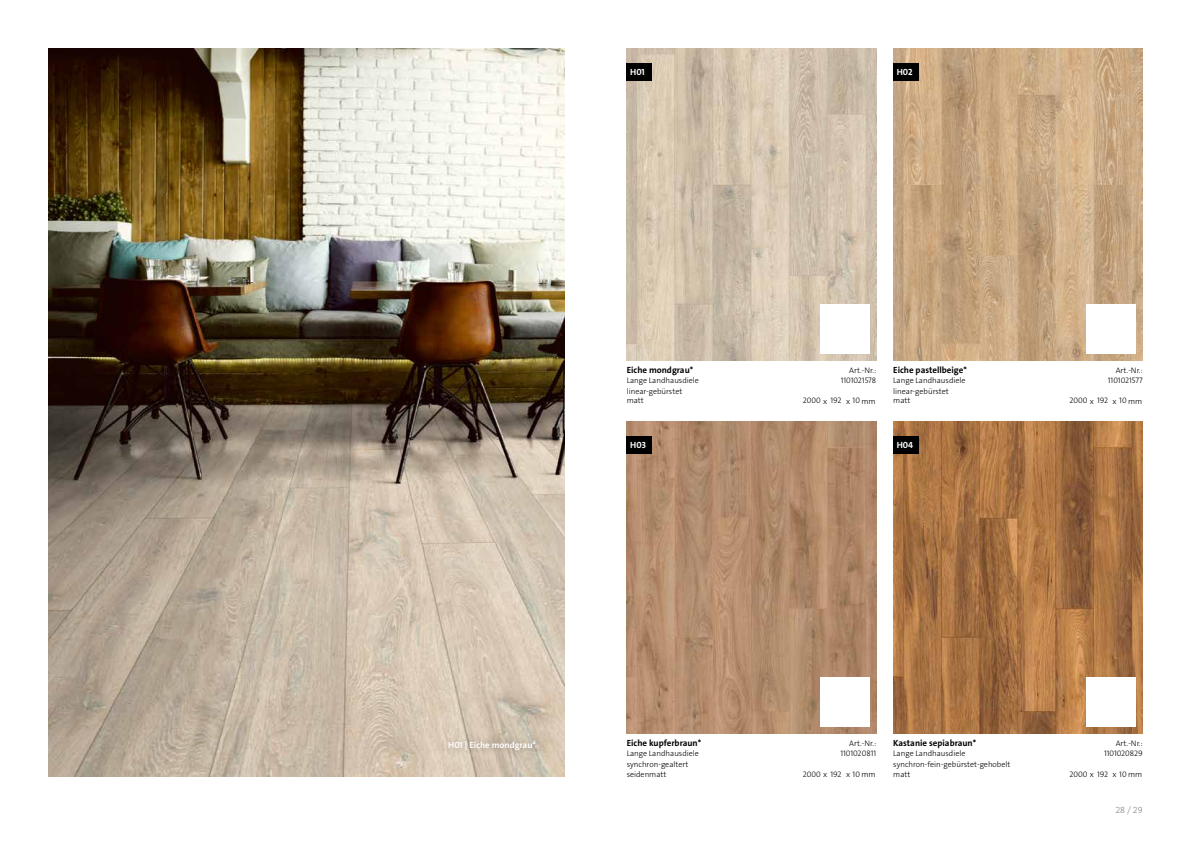
<style>
.page{position:relative;width:1191px;height:842px;background:#fff}
.page>*{position:absolute;margin:0;border:0;box-sizing:border-box;transform-origin:0 0}
.t1{font:9px "The Sans LP7 Bld";color:#000}
.t2{font:9px "The Sans LP7 Bld";color:#fff}
.t3{font:9px "The Serif HP2 Ex Lig";color:#706f6f}
.t4{font:8px "The Sans LP3 Lig";color:#000}
</style>
<div class="page">
<img style="left:48px;top:48px;width:516px;height:729px">
<div style="left:441px;top:735px;width:101px;height:23px;background:#000;opacity:.3"></div>
<img style="left:626px;top:48px;width:250px;height:312px">
<div style="left:626px;top:63px;width:26px;height:17px;background:#000"></div>
<img style="left:893px;top:48px;width:249px;height:312px">
<div style="left:893px;top:63px;width:25px;height:17px;background:#000"></div>
<img style="left:626px;top:421px;width:250px;height:312px">
<div style="left:626px;top:436px;width:26px;height:17px;background:#000"></div>
<img style="left:893px;top:421px;width:249px;height:312px">
<div style="left:893px;top:436px;width:25px;height:17px;background:#000"></div>
<div style="left:820px;top:304px;width:49px;height:49px;background:#fff"></div>
<div style="left:1086px;top:304px;width:49px;height:49px;background:#fff"></div>
<div style="left:820px;top:677px;width:49px;height:49px;background:#fff"></div>
<div style="left:1086px;top:677px;width:49px;height:49px;background:#fff"></div>
<p class="t2" style="left:630px;top:66px;width:16px">H01</p>
<p class="t2" style="left:896px;top:66px;width:17px">H02</p>
<p class="t1" style="left:626px;top:364px;width:68px">Eiche mondgrau*</p>
<p class="t4" style="left:849px;top:365px;width:28px">Art.-Nr.:</p>
<p class="t1" style="left:893px;top:364px;width:75px">Eiche pastellbeige*</p>
<p class="t4" style="left:1115px;top:365px;width:28px">Art.-Nr.:</p>
<p class="t4" style="left:626px;top:375px;width:74px">Lange Landhausdiele</p>
<p class="t4" style="left:840px;top:375px;width:37px">1101021578</p>
<p class="t4" style="left:893px;top:375px;width:74px">Lange Landhausdiele</p>
<p class="t4" style="left:1107px;top:375px;width:36px">1101021577</p>
<p class="t4" style="left:626px;top:386px;width:57px">linear-gebürstet</p>
<p class="t4" style="left:893px;top:386px;width:57px">linear-gebürstet</p>
<p class="t4" style="left:626px;top:396px;width:19px">matt</p>
<p class="t4" style="left:803px;top:396px;width:40px">2000 x 192</p>
<p class="t4" style="left:846px;top:396px;width:31px">x 10 mm</p>
<p class="t4" style="left:893px;top:396px;width:19px">matt</p>
<p class="t4" style="left:1069px;top:396px;width:40px">2000 x 192</p>
<p class="t4" style="left:1112px;top:396px;width:31px">x 10 mm</p>
<p class="t2" style="left:630px;top:440px;width:17px">H03</p>
<p class="t2" style="left:896px;top:440px;width:18px">H04</p>
<p class="t2" style="left:448px;top:740px;width:89px">H01 | Eiche mondgrau*</p>
<p class="t1" style="left:626px;top:737px;width:76px">Eiche kupferbraun*</p>
<p class="t4" style="left:849px;top:738px;width:28px">Art.-Nr.:</p>
<p class="t1" style="left:893px;top:737px;width:84px">Kastanie sepiabraun*</p>
<p class="t4" style="left:1115px;top:738px;width:28px">Art.-Nr.:</p>
<p class="t4" style="left:626px;top:748px;width:74px">Lange Landhausdiele</p>
<p class="t4" style="left:840px;top:748px;width:37px">1101020811</p>
<p class="t4" style="left:893px;top:748px;width:74px">Lange Landhausdiele</p>
<p class="t4" style="left:1104px;top:748px;width:40px">1101020829</p>
<p class="t4" style="left:626px;top:759px;width:63px">synchron-gealtert</p>
<p class="t4" style="left:893px;top:759px;width:119px">synchron-fein-gebürstet-gehobelt</p>
<p class="t4" style="left:626px;top:769px;width:41px">seidenmatt</p>
<p class="t4" style="left:803px;top:769px;width:40px">2000 x 192</p>
<p class="t4" style="left:846px;top:769px;width:31px">x 10 mm</p>
<p class="t4" style="left:893px;top:769px;width:19px">matt</p>
<p class="t4" style="left:1069px;top:769px;width:40px">2000 x 192</p>
<p class="t4" style="left:1112px;top:769px;width:31px">x 10 mm</p>
<p class="t3" style="left:1115px;top:804px;width:29px">28 / 29</p>
</div>
